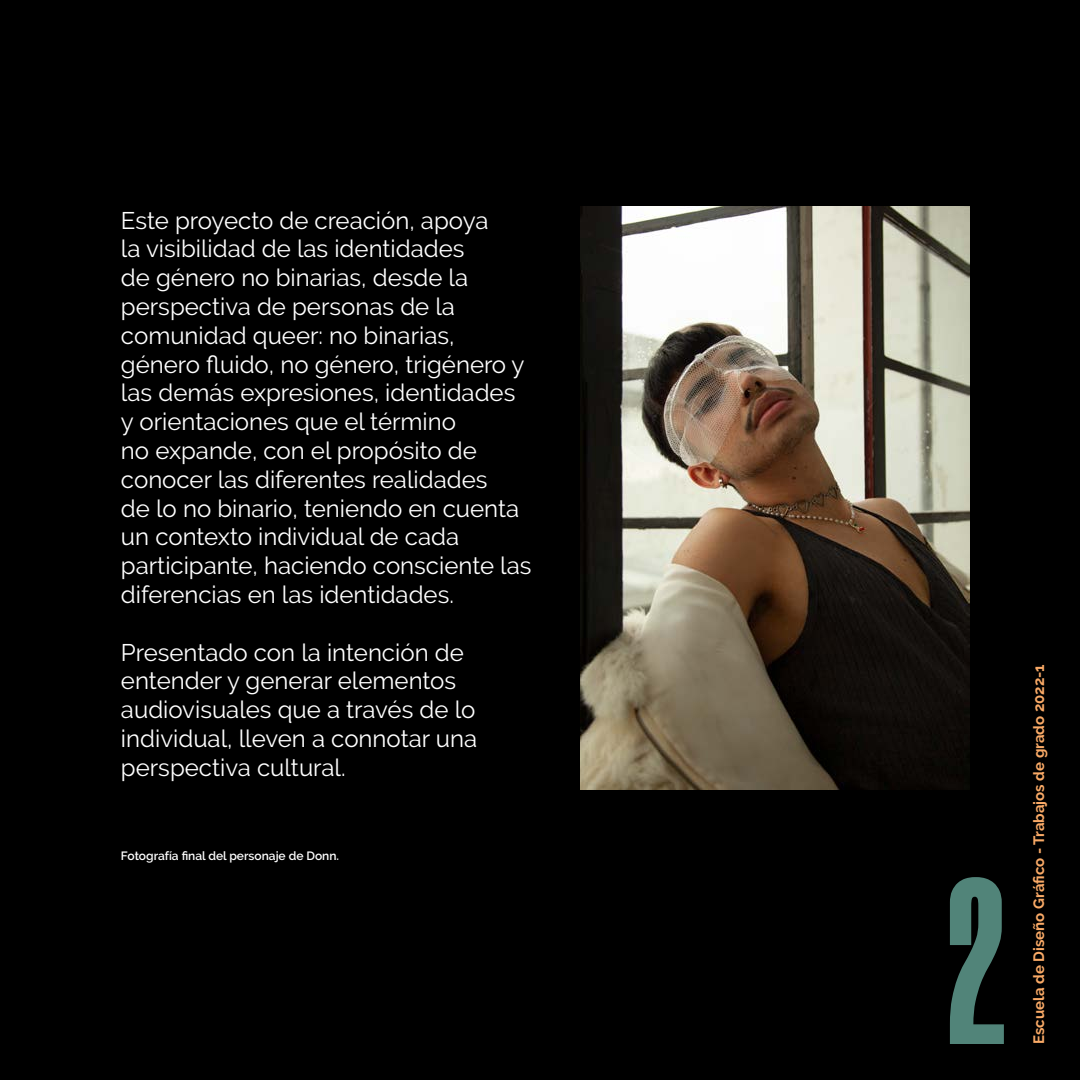
<style>
.page{position:relative;width:1080px;height:1080px;background:#000}
.page>*{position:absolute;margin:0;border:0;box-sizing:border-box;transform-origin:0 0}
.t1{font:900 236.7px "Morganite";color:#518479}
.t2{font:24px/28.8px "Raleway";color:#fff}
.t3{font:700 15px "Raleway";color:#faaa67}
.t4{font:600 12px "Raleway";color:#fff}
</style>
<div class="page">
<img style="left:581px;top:206px;width:389px;height:584px">
<p class="t2" style="left:121px;top:206px;width:412px">Este proyecto de creación, apoya<br>la visibilidad de las identidades<br>de género no binarias, desde la perspectiva de personas de la comunidad queer: no binarias, género fluido, no género, trigénero y las demás expresiones, identidades y orientaciones que el término<br>no expande, con el propósito de conocer las diferentes realidades<br>de lo no binario, teniendo en cuenta un contexto individual de cada participante, haciendo consciente las diferencias en las identidades.</p>
<p class="t2" style="left:121px;top:638px;width:358px">Presentado con la intención de entender y generar elementos audiovisuales que a través de lo individual, lleven a connotar una perspectiva cultural.</p>
<p class="t4" style="left:121px;top:848px;width:220px">Fotografía final del personaje de Donn.</p>
<h1 class="t1" style="left:942px;top:839px;width:61px">2</h1>
<p class="t3" style="left:1030px;top:1044px;width:381px;rotate:-90deg">Escuela de Diseño Gráfico - Trabajos de grado 2022-1</p>
</div>
